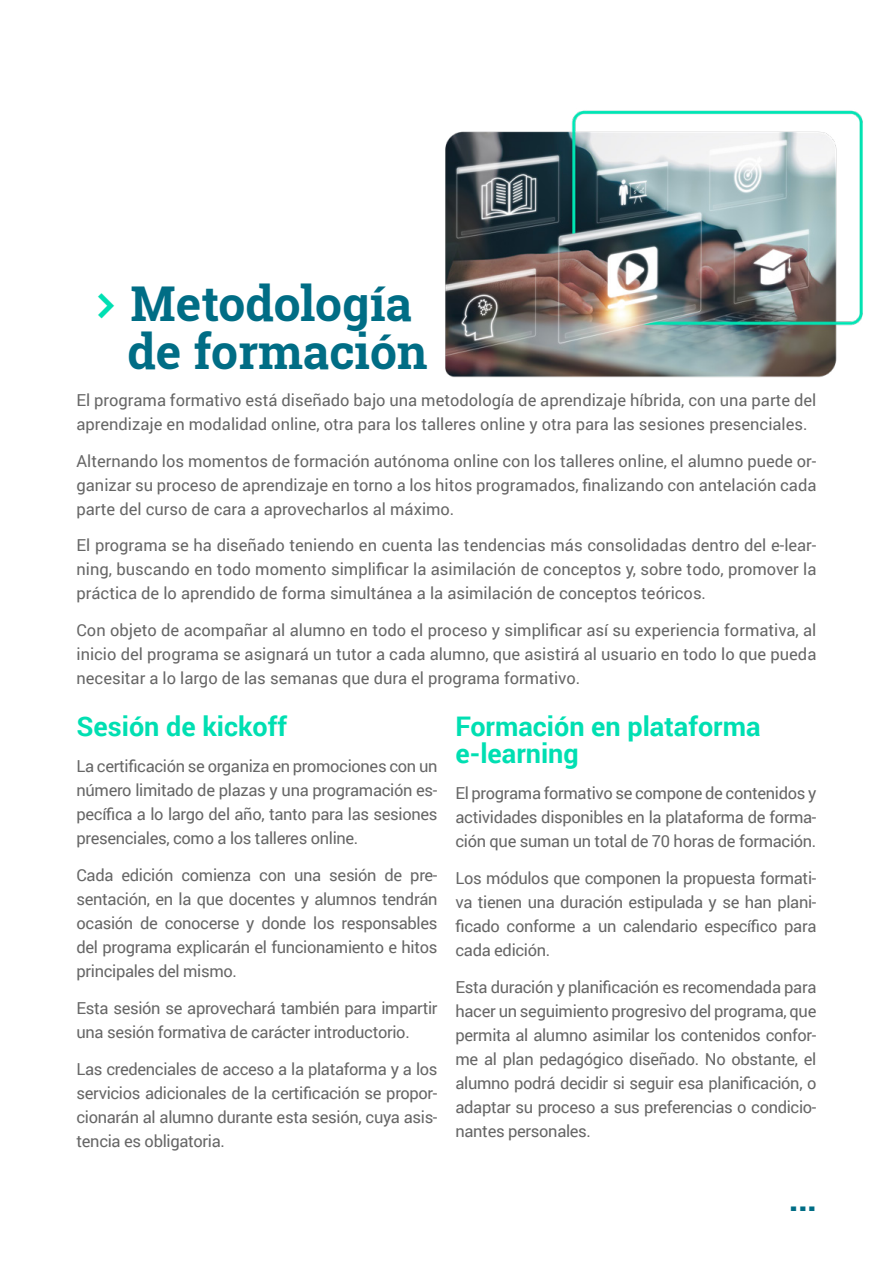
<style>
.page{position:relative;width:893px;height:1263px;background:#fff}
.page>*{position:absolute;margin:0;border:0;box-sizing:border-box;transform-origin:0 0}
.t1{font:700 48px/48px "Roboto Slab";color:#006d85}
.t2{font:700 36px "Roboto Slab";color:#006d85}
.t3{font:700 27px/27px "Roboto";color:#00dfb2}
.t4{font:16.5px/24px "Roboto";letter-spacing:-.02em;color:#666;text-align:justify}
.t5{font:16.5px/24px "Roboto";color:#666}
</style>
<div class="page">
<img style="left:445px;top:110px;width:418px;height:268px">
<h1 class="t1" style="left:128px;top:279px;width:301px">Metodología de formación</h1>
<p class="t5" style="left:77px;top:387px;width:741px">El programa formativo está diseñado bajo una metodología de aprendizaje híbrida, con una parte del aprendizaje en modalidad online, otra para los talleres online y otra para las sesiones presenciales.</p>
<p class="t4" style="left:77px;top:448px;width:741px">Alternando los momentos de formación autónoma online con los talleres online, el alumno puede or&shy;ganizar su proceso de aprendizaje en torno a los hitos programados, finalizando con antelación cada parte del curso de cara a aprovecharlos al máximo.</p>
<p class="t4" style="left:77px;top:533px;width:741px">El programa se ha diseñado teniendo en cuenta las tendencias más consolidadas dentro del e-lear&shy;ning, buscando en todo momento simplificar la asimilación de conceptos y, sobre todo, promover la práctica de lo aprendido de forma simultánea a la asimilación de conceptos teóricos.</p>
<p class="t4" style="left:77px;top:618px;width:741px">Con objeto de acompañar al alumno en todo el proceso y simplificar así su experiencia formativa, al inicio del programa se asignará un tutor a cada alumno, que asistirá al usuario en todo lo que pueda necesitar a lo largo de las semanas que dura el programa formativo.</p>
<h3 class="t3" style="left:77px;top:711px;width:212px">Sesión de kickoff</h3>
<p class="t4" style="left:77px;top:754px;width:362px">La certificación se organiza en promociones con un número limitado de plazas y una programación es&shy;pecífica a lo largo del año, tanto para las sesiones presenciales, como a los talleres online.</p>
<p class="t4" style="left:77px;top:863px;width:362px">Cada edición comienza con una sesión de pre&shy;sentación, en la que docentes y alumnos tendrán ocasión de conocerse y donde los responsables del programa explicarán el funcionamiento e hitos principales del mismo.</p>
<p class="t4" style="left:77px;top:995px;width:362px">Esta sesión se aprovechará también para impartir una sesión formativa de carácter introductorio.</p>
<p class="t4" style="left:77px;top:1056px;width:362px">Las credenciales de acceso a la plataforma y a los servicios adicionales de la certificación se propor&shy;cionarán al alumno durante esta sesión, cuya asis&shy;tencia es obligatoria.</p>
<h3 class="t3" style="left:455px;top:711px;width:307px">Formación en plataforma e-learning</h3>
<p class="t4" style="left:455px;top:781px;width:362px">El programa formativo se compone de contenidos y actividades disponibles en la plataforma de forma&shy;ción que suman un total de 70 horas de formación.</p>
<p class="t4" style="left:455px;top:866px;width:362px">Los módulos que componen la propuesta formati&shy;va tienen una duración estipulada y se han plani&shy;ficado conforme a un calendario específico para cada edición.</p>
<p class="t4" style="left:455px;top:974px;width:362px">Esta duración y planificación es recomendada para hacer un seguimiento progresivo del programa, que permita al alumno asimilar los contenidos confor&shy;me al plan pedagógico diseñado. No obstante, el alumno podrá decidir si seguir esa planificación, o adaptar su proceso a sus preferencias o condicio&shy;nantes personales.</p>
<h2 class="t2" style="left:789px;top:1173px;width:29px">...</h2>
</div>
